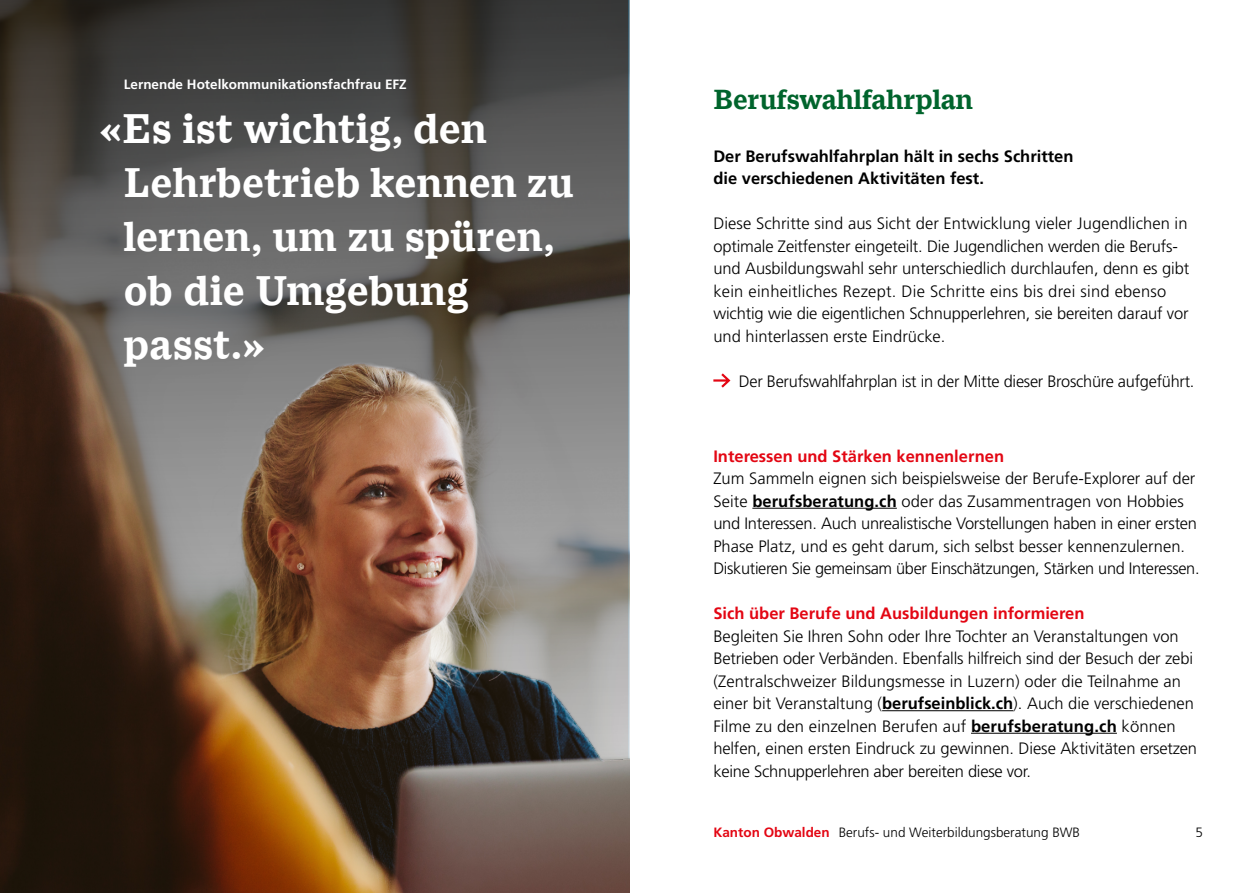
<style>
.page{position:relative;width:1259px;height:893px;background:#fff}
.page>*{position:absolute;margin:0;border:0;box-sizing:border-box;transform-origin:0 0}
.t1{font:700 45px/54px "Macklin Text";letter-spacing:.005em;color:#fff}
.t2{font:700 30px "Macklin Text";color:#00642c}
.t3{font:300 16.5px/22.5px "Frutiger LT Pro";letter-spacing:-.005em;color:#000}
.t4{font:700 16.5px/22.5px "Frutiger LT Pro";color:#000}
.t5{font:700 16.5px "Frutiger LT Pro";color:#e30613}
.t6{font:300 13.5px "Frutiger LT Pro";color:#000}
.t7{font:700 13.5px "Frutiger LT Pro";color:#fff}
.s1{font-weight:700}
.s2{font-weight:700;color:#e30613}
</style>
<div class="page">
<svg style="left:713px;top:373px;width:17px;height:15px"></svg>
<hr style="left:752px;top:508px;width:145px;height:1px;background:#000">
<hr style="left:882px;top:710px;width:131px;height:1px;background:#000">
<hr style="left:971px;top:733px;width:146px;height:1px;background:#000">
<img style="left:0;top:0;width:629px;height:893px">
<p class="t7" style="left:124px;top:76px;width:284px">Lernende Hotelkommunikationsfachfrau EFZ</p>
<h1 class="t1" style="left:124px;top:101px;width:451px;text-indent:-24px">«Es ist wichtig, den<br>Lehrbetrieb kennen zu lernen, um zu spüren, ob die Umgebung passt.»</h1>
<h2 class="t2" style="left:713px;top:82px;width:261px">Berufswahlfahrplan</h2>
<p class="t4" style="left:713px;top:145px;width:362px">Der Berufswahlfahrplan hält in sechs Schritten die verschiedenen Aktivitäten fest.</p>
<p class="t3" style="left:713px;top:212px;width:477px">Diese Schritte sind aus Sicht der Entwicklung vieler Jugendlichen in optimale Zeitfenster eingeteilt. Die Jugendlichen werden die Berufs&shy;und Ausbildungswahl sehr unterschiedlich durchlaufen, denn es gibt kein einheitliches Rezept. Die Schritte eins bis drei sind ebenso wichtig wie die eigentlichen Schnupperlehren, sie bereiten darauf vor und hinterlassen erste Eindrücke.</p>
<p class="t3" style="left:739px;top:370px;width:457px">Der Berufswahlfahrplan ist in der Mitte dieser Broschüre aufgeführt.</p>
<p class="t5" style="left:713px;top:446px;width:292px">Interessen und Stärken kennenlernen</p>
<p class="t3" style="left:713px;top:467px;width:488px">Zum Sammeln eignen sich beispielsweise der Berufe-Explorer auf der Seite <span class="s1">berufsberatung.ch</span> oder das Zusammentragen von Hobbies und Interessen. Auch unrealistische Vorstellungen haben in einer ersten Phase Platz, und es geht darum, sich selbst besser kennenzulernen.<br>Diskutieren Sie gemeinsam über Einschätzungen, Stärken und Interessen.</p>
<p class="t5" style="left:713px;top:603px;width:372px">Sich über Berufe und Ausbildungen informieren</p>
<p class="t3" style="left:713px;top:625px;width:485px">Begleiten Sie Ihren Sohn oder Ihre Tochter an Veranstaltungen von Betrieben oder Verbänden. Ebenfalls hilfreich sind der Besuch der zebi (Zentralschweizer Bildungsmesse in Luzern) oder die Teilnahme an einer bit Veranstaltung (<span class="s1">berufseinblick.ch</span>). Auch die verschiedenen Filme zu den einzelnen Berufen auf <span class="s1">berufsberatung.ch</span> können helfen, einen ersten Eindruck zu gewinnen. Diese Aktivitäten ersetzen keine Schnupperlehren aber bereiten diese vor.</p>
<p class="t6" style="left:713px;top:824px;width:368px"><span class="s2">Kanton Obwalden</span> Berufs- und Weiterbildungsberatung BWB</p>
<p class="t6" style="left:1195px;top:824px;width:9px">5</p>
</div>
